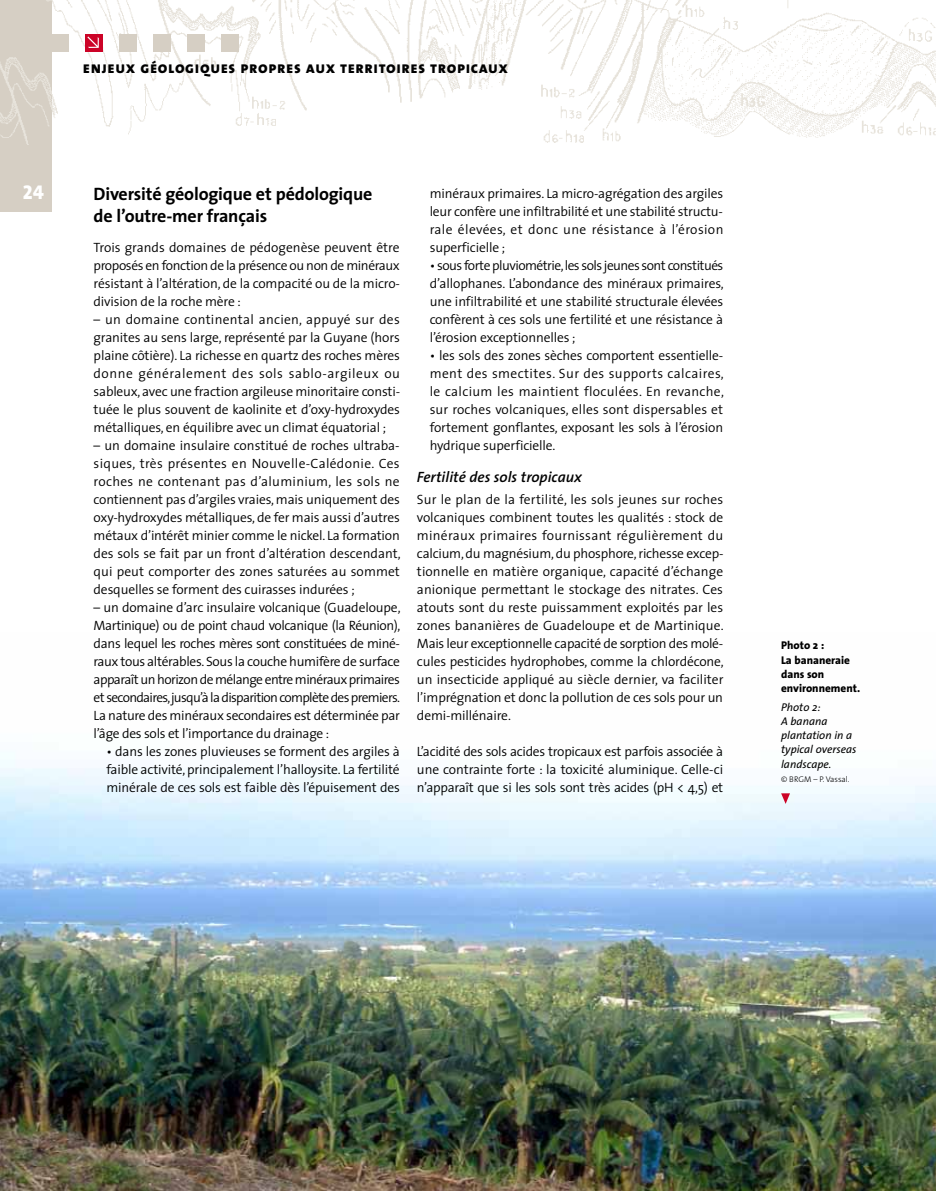
<style>
.page{position:relative;width:936px;height:1191px;background:#fff}
.page>*{position:absolute;margin:0;border:0;box-sizing:border-box;transform-origin:0 0}
.t1{font:19.95px "The Sans Extra Bold Caps";color:#fff}
.t2{font:700 18px/21.6px "The Sans";letter-spacing:-.01em;color:#000}
.t3{font:16.5px "The Sans Extra Bold Caps";letter-spacing:.04em;color:#000;scale:.95 1}
.t4{font:italic 600 15px "The Sans";color:#000}
.t5{font:300 13.5px/18px "The Sans";letter-spacing:-.01em;color:#000;text-align:justify}
.t6{font:italic 11.25px/14.2px "The Sans";color:#000}
.t7{font:800 11.25px/14.2px "The Sans";color:#000}
.t8{font:300 8.25px "The Sans";color:#000}
</style>
<div class="page">
<div style="left:0;top:0;width:51px;height:211px;background:#d6cfc4"></div>
<img style="left:0;top:759px;width:935px;height:432px">
<img style="left:0;top:0;width:935px;height:145px">
<div style="left:119px;top:34px;width:17px;height:17px;background:#d6cfc4"></div>
<div style="left:51px;top:34px;width:17px;height:17px;background:#d6cfc4"></div>
<svg style="left:83px;top:32px;width:21px;height:21px"></svg>
<div style="left:153px;top:34px;width:17px;height:17px;background:#d6cfc4"></div>
<div style="left:187px;top:34px;width:17px;height:17px;background:#d6cfc4"></div>
<div style="left:221px;top:34px;width:17px;height:17px;background:#d6cfc4"></div>
<svg style="left:781px;top:793px;width:9px;height:11px"></svg>
<p class="t3" style="left:83px;top:54px;width:449px">enjeux géologiques propres aux territoires tropicaux</p>
<h1 class="t1" style="left:23px;top:175px;width:23px">24</h1>
<h2 class="t2" style="left:94px;top:183px;width:280px">Diversité géologique et pédologique de l’outre-mer français</h2>
<p class="t5" style="left:94px;top:238px;width:308px">Trois grands domaines de pédogenèse peuvent être proposés en fonction de la présence ou non de minéraux résistant à l’altération, de la compacité ou de la micro&shy;division de la roche mère :</p>
<p class="t5" style="left:94px;top:310px;width:308px">– un domaine continental ancien, appuyé sur des granites au sens large, représenté par la Guyane (hors plaine côtière). La richesse en quartz des roches mères donne généralement des sols sablo-argileux ou sableux, avec une fraction argileuse minoritaire consti&shy;tuée le plus souvent de kaolinite et d’oxy-hydroxydes métalliques, en équilibre avec un climat équatorial ;</p>
<p class="t5" style="left:94px;top:436px;width:308px">– un domaine insulaire constitué de roches ultraba&shy;siques, très présentes en Nouvelle-Calédonie. Ces roches ne contenant pas d’aluminium, les sols ne contiennent pas d’argiles vraies, mais uniquement des oxy-hydroxydes métalliques, de fer mais aussi d’autres métaux d’intérêt minier comme le nickel. La formation des sols se fait par un front d’altération descendant, qui peut comporter des zones saturées au sommet desquelles se forment des cuirasses indurées ;</p>
<p class="t5" style="left:94px;top:598px;width:308px">– un domaine d’arc insulaire volcanique (Guadeloupe, Martinique) ou de point chaud volcanique (la Réunion), dans lequel les roches mères sont constituées de miné&shy;raux tous altérables. Sous la couche humifère de surface apparaît un horizon de mélange entre minéraux primaires et secondaires,jusqu’à la disparition complète des premiers.<br>La nature des minéraux secondaires est déterminée par l’âge des sols et l’importance du drainage :</p>
<p class="t5" style="left:106px;top:742px;width:295px">• dans les zones pluvieuses se forment des argiles à faible activité, principalement l’halloysite. La fertilité minérale de ces sols est faible dès l’épuisement des</p>
<p class="t5" style="left:429px;top:184px;width:295px">minéraux primaires. La micro-agrégation des argiles leur confère une infiltrabilité et une stabilité structu&shy;rale élevées, et donc une résistance à l’érosion superficielle ;</p>
<p class="t5" style="left:429px;top:256px;width:295px">• sous forte pluviométrie, les sols jeunes sont constitués d’allophanes. L’abondance des minéraux primaires, une infiltrabilité et une stabilité structurale élevées confèrent à ces sols une fertilité et une résistance à l’érosion exceptionnelles ;</p>
<p class="t5" style="left:429px;top:346px;width:296px">• les sols des zones sèches comportent essentielle&shy;ment des smectites. Sur des supports calcaires, le calcium les maintient floculées. En revanche, sur roches volcaniques, elles sont dispersables et fortement gonflantes, exposant les sols à l’érosion hydrique superficielle.</p>
<p class="t4" style="left:417px;top:464px;width:166px">Fertilité des sols tropicaux</p>
<p class="t5" style="left:417px;top:490px;width:308px">Sur le plan de la fertilité, les sols jeunes sur roches volcaniques combinent toutes les qualités : stock de minéraux primaires fournissant régulièrement du calcium, du magnésium, du phosphore, richesse excep&shy;tionnelle en matière organique, capacité d’échange anionique permettant le stockage des nitrates. Ces atouts sont du reste puissamment exploités par les zones bananières de Guadeloupe et de Martinique.<br>Mais leur exceptionnelle capacité de sorption des molé&shy;cules pesticides hydrophobes, comme la chlordécone, un insecticide appliqué au siècle dernier, va faciliter l’imprégnation et donc la pollution de ces sols pour un demi-millénaire.</p>
<p class="t5" style="left:417px;top:742px;width:308px">L’acidité des sols acides tropicaux est parfois associée à une contrainte forte : la toxicité aluminique. Celle-ci n’apparaît que si les sols sont très acides (pH &lt; 4,5) et</p>
<p class="t7" style="left:781px;top:638px;width:81px">Photo 2 :<br>La bananeraie dans son environnement.</p>
<p class="t6" style="left:781px;top:699px;width:77px">Photo 2:<br>A banana plantation in a typical overseas landscape.</p>
<p class="t8" style="left:781px;top:772px;width:70px">© BRGM – P. Vassal.</p>
</div>
